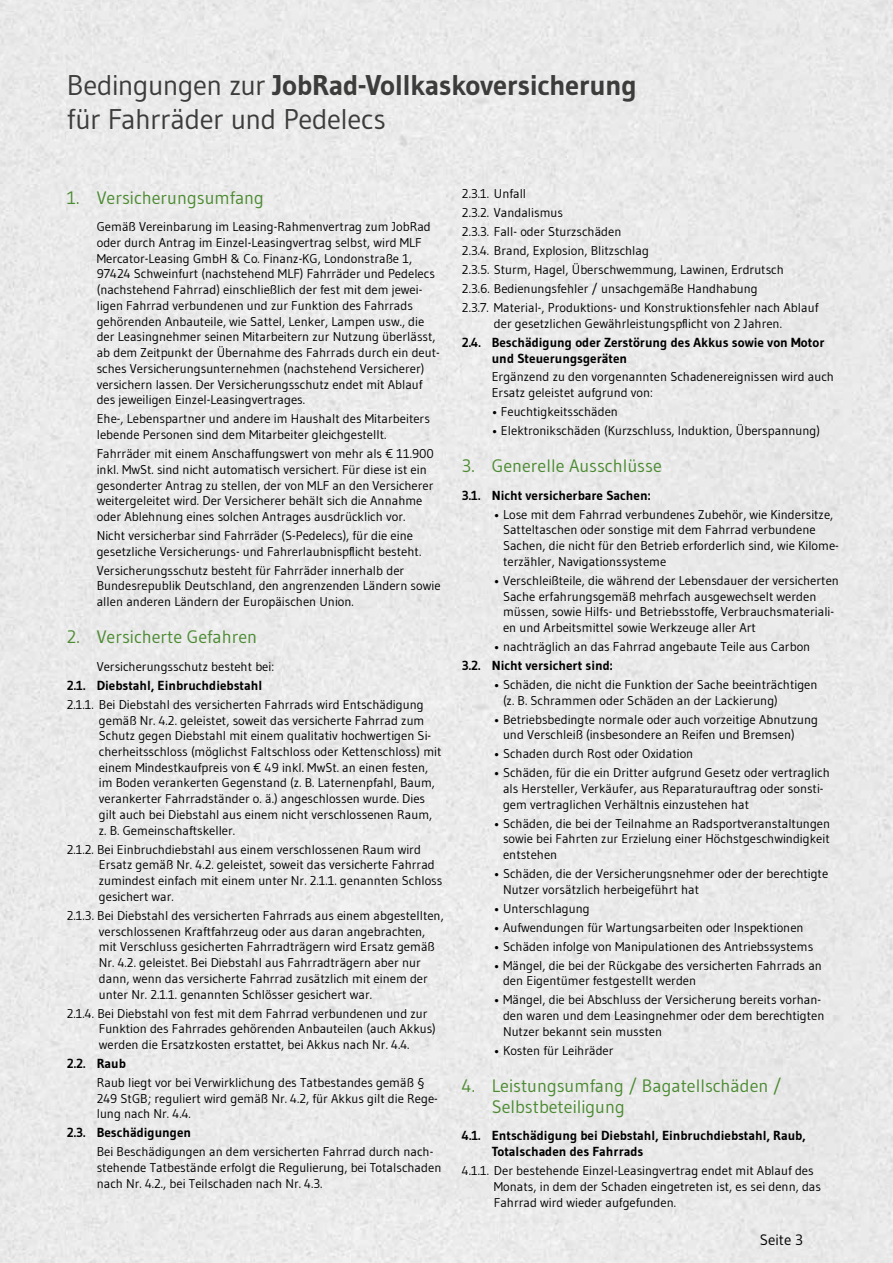
<style>
.page{position:relative;width:893px;height:1263px;background:#eaeaea}
.page>*{position:absolute;margin:0;border:0;box-sizing:border-box;transform-origin:0 0}
.t1{font:28.5px/34.2px "Gudea";letter-spacing:-.015em;color:#3c3c3b}
.t2{font:18px/21px "Gudea";color:#4c8b32}
.t3{font:15px "Gudea";color:#000}
.t4{font:700 13.2px/15.8px "Gudea";color:#000}
.t5{font:12.75px/15.8px "Gudea";color:#000}
.s1{font-weight:700}
</style>
<div class="page">
<h1 class="t1" style="left:67px;top:67px;width:571px">Bedingungen zur <span class="s1">JobRad-Vollkaskoversicherung </span>für Fahrräder und Pedelecs</h1>
<h2 class="t2" style="left:67px;top:186px;width:199px">1. Versicherungsumfang</h2>
<p class="t5" style="left:97px;top:219px;width:345px">Gemäß Vereinbarung im Leasing-Rahmenvertrag zum JobRad oder durch Antrag im Einzel-Leasingvertrag selbst, wird MLF Mercator-Leasing GmbH &amp; Co. Finanz-KG, Londonstraße 1, 97424 Schweinfurt (nachstehend MLF) Fahrräder und Pedelecs (nachstehend Fahrrad) einschließlich der fest mit dem jewei&shy;ligen Fahrrad verbundenen und zur Funktion des Fahrrads gehörenden Anbauteile, wie Sattel, Lenker, Lampen usw., die der Leasingnehmer seinen Mitarbeitern zur Nutzung überlässt, ab dem Zeitpunkt der Übernahme des Fahrrads durch ein deut&shy;sches Versicherungsunternehmen (nachstehend Versicherer) versichern lassen. Der Versicherungsschutz endet mit Ablauf des jeweiligen Einzel-Leasingvertrages.</p>
<p class="t5" style="left:97px;top:411px;width:335px">Ehe-, Lebenspartner und andere im Haushalt des Mitarbeiters lebende Personen sind dem Mitarbeiter gleichgestellt.</p>
<p class="t5" style="left:97px;top:445px;width:339px">Fahrräder mit einem Anschaffungswert von mehr als € 11.900 inkl. MwSt. sind nicht automatisch versichert. Für diese ist ein gesonderter Antrag zu stellen, der von MLF an den Versicherer weitergeleitet wird. Der Versicherer behält sich die Annahme oder Ablehnung eines solchen Antrages ausdrücklich vor.</p>
<p class="t5" style="left:97px;top:527px;width:326px">Nicht versicherbar sind Fahrräder (S-Pedelecs), für die eine gesetzliche Versicherungs- und Fahrerlaubnispflicht besteht.</p>
<p class="t5" style="left:97px;top:562px;width:345px">Versicherungsschutz besteht für Fahrräder innerhalb der<br>Bundesrepublik Deutschland, den angrenzenden Ländern sowie allen anderen Ländern der Europäischen Union.</p>
<h2 class="t2" style="left:67px;top:626px;width:192px">2. Versicherte Gefahren</h2>
<p class="t5" style="left:97px;top:658px;width:179px">Versicherungsschutz besteht bei:</p>
<p class="t4" style="left:67px;top:677px;width:197px">2.1. Diebstahl, Einbruchdiebstahl</p>
<p class="t5" style="left:99px;top:696px;width:344px;text-indent:-32px">2.1.1. Bei Diebstahl des versicherten Fahrrads wird Entschädigung gemäß Nr. 4.2. geleistet, soweit das versicherte Fahrrad zum Schutz gegen Diebstahl mit einem qualitativ hochwertigen Si&shy;cherheitsschloss (möglichst Faltschloss oder Kettenschloss) mit einem Mindestkaufpreis von € 49 inkl. MwSt. an einen festen, im Boden verankerten Gegenstand (z. B. Laternenpfahl, Baum, verankerter Fahrradständer o. ä.) angeschlossen wurde. Dies gilt auch bei Diebstahl aus einem nicht verschlossenen Raum, z. B. Gemeinschaftskeller.</p>
<p class="t5" style="left:99px;top:841px;width:345px;text-indent:-32px">2.1.2. Bei Einbruchdiebstahl aus einem verschlossenen Raum wird Ersatz gemäß Nr. 4.2. geleistet, soweit das versicherte Fahrrad zumindest einfach mit einem unter Nr. 2.1.1. genannten Schloss gesichert war.</p>
<p class="t5" style="left:99px;top:907px;width:346px;text-indent:-32px">2.1.3. Bei Diebstahl des versicherten Fahrrads aus einem abgestellten, verschlossenen Kraftfahrzeug oder aus daran angebrachten, mit Verschluss gesicherten Fahrradträgern wird Ersatz gemäß Nr. 4.2. geleistet. Bei Diebstahl aus Fahrradträgern aber nur dann, wenn das versicherte Fahrrad zusätzlich mit einem der unter Nr. 2.1.1. genannten Schlösser gesichert war.</p>
<p class="t5" style="left:99px;top:1005px;width:339px;text-indent:-32px">2.1.4. Bei Diebstahl von fest mit dem Fahrrad verbundenen und zur<br>Funktion des Fahrrades gehörenden Anbauteilen (auch Akkus) werden die Ersatzkosten erstattet, bei Akkus nach Nr. 4.4.</p>
<p class="t4" style="left:67px;top:1055px;width:60px">2.2. Raub</p>
<p class="t5" style="left:97px;top:1074px;width:343px">Raub liegt vor bei Verwirklichung des Tatbestandes gemäß §<br>249 StGB; reguliert wird gemäß Nr. 4.2, für Akkus gilt die Rege&shy;lung nach Nr. 4.4.</p>
<p class="t4" style="left:67px;top:1125px;width:126px">2.3. Beschädigungen</p>
<p class="t5" style="left:97px;top:1144px;width:346px">Bei Beschädigungen an dem versicherten Fahrrad durch nach&shy;stehende Tatbestände erfolgt die Regulierung, bei Totalschaden nach Nr. 4.2., bei Teilschaden nach Nr. 4.3.</p>
<p class="t5" style="left:462px;top:184px;width:358px;line-height:18.9px">2.3.1. Unfall<br>2.3.2. Vandalismus<br>2.3.3. Fall- oder Sturzschäden<br>2.3.4. Brand, Explosion, Blitzschlag<br>2.3.5. Sturm, Hagel, Überschwemmung, Lawinen, Erdrutsch<br>2.3.6. Bedienungsfehler / unsachgemäße Handhabung<br>2.3.7. Material-, Produktions- und Konstruktionsfehler nach Ablauf</p>
<p class="t5" style="left:494px;top:315px;width:290px">der gesetzlichen Gewährleistungspflicht von 2 Jahren.</p>
<p class="t4" style="left:492px;top:334px;width:334px;text-indent:-30px">2.4. Beschädigung oder Zerstörung des Akkus sowie von Motor und Steuerungsgeräten</p>
<p class="t5" style="left:492px;top:369px;width:344px">Ergänzend zu den vorgenannten Schadenereignissen wird auch<br>Ersatz geleistet aufgrund von:</p>
<p class="t5" style="left:492px;top:404px;width:128px">• Feuchtigkeitsschäden</p>
<p class="t5" style="left:492px;top:423px;width:330px">• Elektronikschäden (Kurzschluss, Induktion, Überspannung)</p>
<h2 class="t2" style="left:462px;top:455px;width:201px">3. Generelle Ausschlüsse</h2>
<p class="t4" style="left:462px;top:487px;width:190px">3.1. Nicht versicherbare Sachen:</p>
<p class="t5" style="left:503px;top:506px;width:337px;text-indent:-9px">• Lose mit dem Fahrrad verbundenes Zubehör, wie Kindersitze, Satteltaschen oder sonstige mit dem Fahrrad verbundene Sachen, die nicht für den Betrieb erforderlich sind, wie Kilome&shy;terzähler, Navigationssysteme</p>
<p class="t5" style="left:503px;top:572px;width:337px;text-indent:-9px">• Verschleißteile, die während der Lebensdauer der versicherten Sache erfahrungsgemäß mehrfach ausgewechselt werden müssen, sowie Hilfs- und Betriebsstoffe, Verbrauchsmateriali&shy;en und Arbeitsmittel sowie Werkzeuge aller Art</p>
<p class="t5" style="left:494px;top:638px;width:318px">• nachträglich an das Fahrrad angebaute Teile aus Carbon</p>
<p class="t4" style="left:462px;top:657px;width:152px">3.2. Nicht versichert sind:</p>
<p class="t5" style="left:503px;top:676px;width:316px;text-indent:-9px">• Schäden, die nicht die Funktion der Sache beeinträchtigen (z. B. Schrammen oder Schäden an der Lackierung)</p>
<p class="t5" style="left:503px;top:711px;width:317px;text-indent:-9px">• Betriebsbedingte normale oder auch vorzeitige Abnutzung und Verschleiß (insbesondere an Reifen und Bremsen)</p>
<p class="t5" style="left:494px;top:746px;width:201px">• Schaden durch Rost oder Oxidation</p>
<p class="t5" style="left:503px;top:765px;width:328px;text-indent:-9px">• Schäden, für die ein Dritter aufgrund Gesetz oder vertraglich als Hersteller, Verkäufer, aus Reparaturauftrag oder sonsti&shy;gem vertraglichen Verhältnis einzustehen hat</p>
<p class="t5" style="left:503px;top:815px;width:329px;text-align:justify;text-indent:-9px">• Schäden, die bei der Teilnahme an Radsportveranstaltungen sowie bei Fahrten zur Erzielung einer Höchstgeschwindigkeit entstehen</p>
<p class="t5" style="left:503px;top:865px;width:327px;text-indent:-9px">• Schäden, die der Versicherungsnehmer oder der berechtigte<br>Nutzer vorsätzlich herbeigeführt hat</p>
<p class="t5" style="left:494px;top:900px;width:97px">• Unterschlagung</p>
<p class="t5" style="left:494px;top:919px;width:311px">• Aufwendungen für Wartungsarbeiten oder Inspektionen</p>
<p class="t5" style="left:494px;top:938px;width:321px">• Schäden infolge von Manipulationen des Antriebssystems</p>
<p class="t5" style="left:503px;top:957px;width:320px;text-indent:-9px">• Mängel, die bei der Rückgabe des versicherten Fahrrads an den Eigentümer festgestellt werden</p>
<p class="t5" style="left:503px;top:992px;width:323px;text-indent:-9px">• Mängel, die bei Abschluss der Versicherung bereits vorhan&shy;den waren und dem Leasingnehmer oder dem berechtigten<br>Nutzer bekannt sein mussten</p>
<p class="t5" style="left:494px;top:1042px;width:121px">• Kosten für Leihräder</p>
<h2 class="t2" style="left:492px;top:1075px;width:292px;text-indent:-30px">4. Leistungsumfang / Bagatellschäden /<br>Selbstbeteiligung</h2>
<p class="t4" style="left:492px;top:1128px;width:315px;text-indent:-30px">4.1. Entschädigung bei Diebstahl, Einbruchdiebstahl, Raub,<br>Totalschaden des Fahrrads</p>
<p class="t5" style="left:494px;top:1162px;width:329px;text-indent:-32px">4.1.1. Der bestehende Einzel-Leasingvertrag endet mit Ablauf des<br>Monats, in dem der Schaden eingetreten ist, es sei denn, das<br>Fahrrad wird wieder aufgefunden.</p>
<p class="t3" style="left:760px;top:1231px;width:45px">Seite 3</p>
</div>
